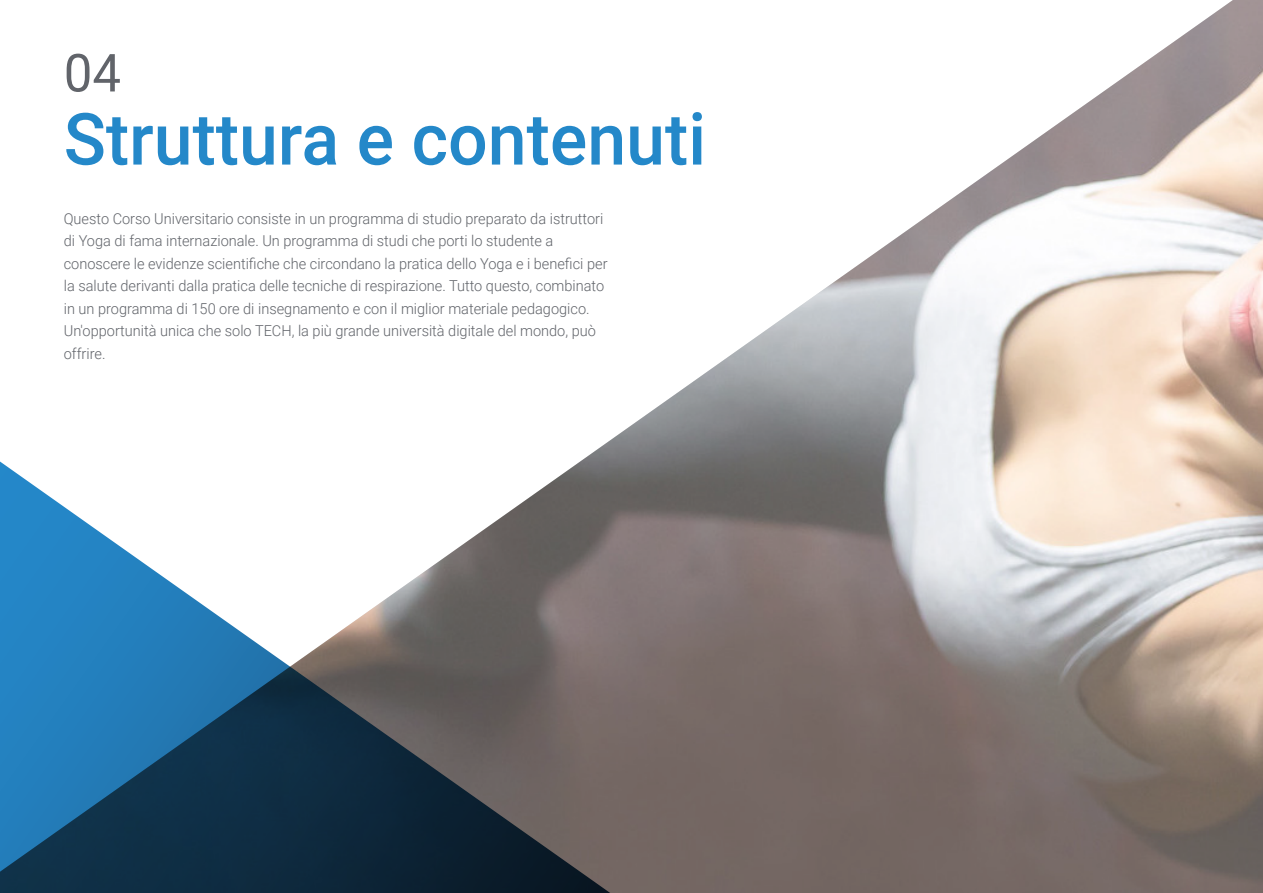
<style>
.page{position:relative;width:1263px;height:893px;background:#fff}
.page>*{position:absolute;margin:0;border:0;box-sizing:border-box;transform-origin:0 0}
.t1{font:500 72px "Roboto";color:#2488c9}
.t2{font:52.5px "Roboto";color:#61646a}
.t3{font:300 15px/22.5px "Roboto";color:#61646a}
</style>
<div class="page">
<img style="left:602px;top:0;width:661px;height:893px">
<svg style="left:0;top:446px;width:640px;height:447px"></svg>
<h2 class="t2" style="left:64px;top:36px;width:59px">04</h2>
<h1 class="t1" style="left:64px;top:89px;width:644px">Struttura e contenuti</h1>
<p class="t3" style="left:64px;top:207px;width:545px">Questo Corso Universitario consiste in un programma di studio preparato da istruttori di Yoga di fama internazionale. Un programma di studi che porti lo studente a conoscere le evidenze scientifiche che circondano la pratica dello Yoga e i benefici per la salute derivanti dalla pratica delle tecniche di respirazione. Tutto questo, combinato in un programma di 150 ore di insegnamento e con il miglior materiale pedagogico.<br>Un'opportunità unica che solo TECH, la più grande università digitale del mondo, può offrire.</p>
</div>
